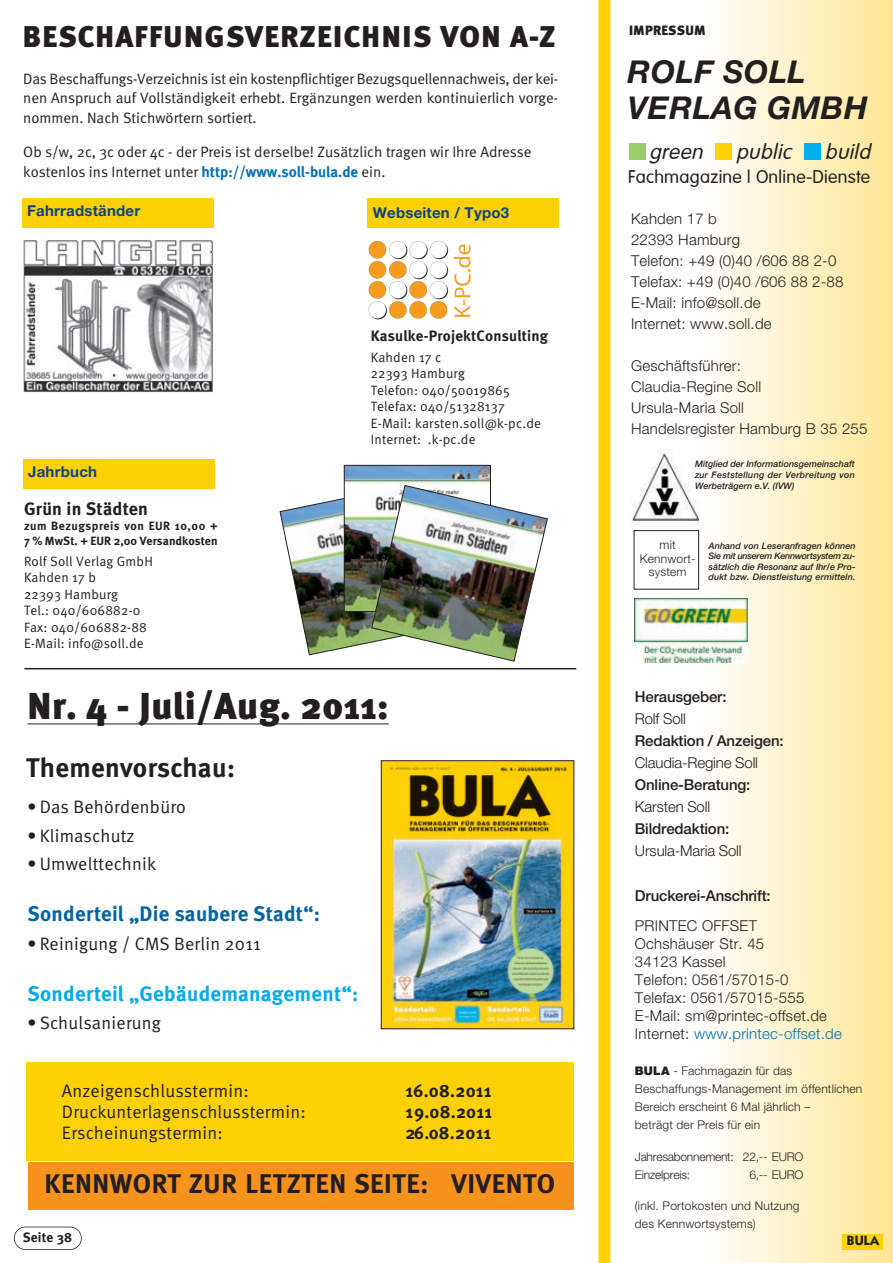
<style>
.page{position:relative;width:893px;height:1263px;background:#fff}
.page>*{position:absolute;margin:0;border:0;box-sizing:border-box;transform-origin:0 0}
.t1{font:900 37.5px "Meta";letter-spacing:.015em;color:#231f20}
.t2{font:italic 700 31.5px/36px "Helvetica Neue";letter-spacing:.015em;color:#231f20}
.t3{font:30px "Meta Black Caps";letter-spacing:.03em;color:#231f20}
.t4{font:700 27px "Meta";letter-spacing:.025em;color:#231f20}
.t5{font:700 21px "Meta";letter-spacing:.015em;color:#00abec}
.t6{font:700 21px "Meta";letter-spacing:.015em;color:#0164a2}
.t7{font:italic 300 21px "VAG Rounded";color:#231f20}
.t8{font:18px "Meta Normal";letter-spacing:.015em;color:#231f20}
.t9{font:700 18px "Meta";letter-spacing:.015em;color:#231f20}
.t10{font:300 18px "VAG Rounded";letter-spacing:.015em;color:#231f20}
.t11{font:300 15px/21px "Helvetica Neue";letter-spacing:.015em;color:#231f20}
.t12{font:15px/19.5px "Meta Normal";color:#231f20;text-align:justify}
.t13{font:500 15px "Helvetica Neue";letter-spacing:-.01em;color:#231f20}
.t14{font:300 15px "Helvetica Neue";letter-spacing:-.01em;color:#231f20}
.t15{font:700 15px "Helvetica Neue";letter-spacing:.015em;color:#0c4284}
.t16{font:700 15px "Meta";letter-spacing:.015em;color:#231f20}
.t17{font:13.5px/16.5px "Meta Normal";letter-spacing:.015em;color:#231f20}
.t18{font:900 13.5px "Meta";letter-spacing:.015em;color:#231f20}
.t19{font:700 13.5px "Meta";letter-spacing:.015em;color:#231f20}
.t20{font:700 13.5px "Itc Kabel LT";color:#231f20}
.t21{font:300 12px/18px "Helvetica Neue";letter-spacing:.015em;color:#231f20}
.t22{font:700 12px/15px "Meta";letter-spacing:.02em;color:#231f20}
.t23{font:300 12px/18px "Helvetica Neue";letter-spacing:-.02em;color:#231f20}
.t24{font:italic 500 9px/10.5px "Helvetica Neue";letter-spacing:.01em;color:#231f20;text-align:justify}
.s1{font-family:"Meta";font-weight:700;color:#006fba}
.s2{font-family:"Helvetica Neue";font-weight:300}
.s3{color:#006fba}
.s4{font-weight:900}
</style>
<div class="page">
<img style="left:704px;top:0;width:189px;height:1263px">
<div style="left:14px;top:1226px;width:68px;height:24px;border:2px solid #231f20;border-radius:12px"></div>
<img style="left:383px;top:762px;width:189px;height:265px">
<div style="left:381px;top:760px;width:193px;height:269px;border:1px solid #231f20"></div>
<div style="left:27px;top:1062px;width:547px;height:99px;background:#fed105"></div>
<img style="left:24px;top:239px;width:189px;height:153px">
<div style="left:23px;top:459px;width:192px;height:30px;background:#fed105"></div>
<div style="left:368px;top:199px;width:191px;height:29px;background:#fed105"></div>
<div style="left:22px;top:198px;width:191px;height:30px;background:#fed105"></div>
<hr style="left:28px;top:723px;width:361px;height:1px;background:#231f20">
<div style="left:634px;top:530px;width:65px;height:59px;border:1px solid #231f20"></div>
<img style="left:631px;top:450px;width:69px;height:75px">
<div style="left:715px;top:143px;width:16px;height:16px;background:#fed304"></div>
<div style="left:804px;top:143px;width:17px;height:16px;background:#00b1ef"></div>
<div style="left:630px;top:143px;width:16px;height:16px;background:#98cd69"></div>
<div style="left:598px;top:0;width:12px;height:1263px;background:#fed105"></div>
<hr style="left:24px;top:668px;width:552px;height:1px;background:#231f20">
<img style="left:634px;top:599px;width:113px;height:63px">
<img style="left:368px;top:240px;width:103px;height:80px">
<img style="left:346px;top:467px;width:143px;height:14px">
<img style="left:279px;top:481px;width:269px;height:181px">
<div style="left:28px;top:1162px;width:545px;height:47px;background:#f7931d"></div>
<div style="left:842px;top:1234px;width:40px;height:15px;background:#fed105"></div>
<h3 class="t3" style="left:22px;top:26px;width:535px">BESCHAFFUNGSVERZEICHNIS VON A-Z</h3>
<p class="t12" style="left:23px;top:70px;width:536px">Das Beschaffungs-Verzeichnis ist ein kostenpflichtiger Bezugsquellennachweis, der kei&shy;nen Anspruch auf Vollständigkeit erhebt. Ergänzungen werden kontinuierlich vorge&shy;nommen. Nach Stichwörtern sortiert.</p>
<p class="t12" style="left:23px;top:144px;width:510px">Ob s/w, 2c, 3c oder 4c - der Preis ist derselbe! Zusätzlich tragen wir Ihre Adresse kostenlos ins Internet unter <span class="s1">http://www.soll-bula.de</span> ein.</p>
<p class="t15" style="left:27px;top:205px;width:115px">Fahrradständer</p>
<p class="t15" style="left:373px;top:207px;width:138px">Webseiten / Typo3</p>
<p class="t15" style="left:28px;top:466px;width:70px">Jahrbuch</p>
<p class="t9" style="left:24px;top:498px;width:125px">Grün in Städten</p>
<p class="t22" style="left:24px;top:518px;width:195px">zum Bezugspreis von EUR 10,00 +<br>7 % MwSt. + EUR 2,00 Versandkosten</p>
<p class="t17" style="left:24px;top:554px;width:130px">Rolf Soll Verlag GmbH<br>Kahden 17 b<br>22393 Hamburg<br>Tel.: 040/606882-0<br>Fax: 040/606882-88<br>E-Mail: info@soll.de</p>
<p class="t16" style="left:371px;top:326px;width:179px">Kasulke-ProjektConsulting</p>
<p class="t17" style="left:371px;top:350px;width:172px">Kahden 17 c<br>22393 Hamburg<br>Telefon: 040/50019865<br>Telefax: 040/51328137<br>E-Mail: karsten.soll@k-pc.de<br>Internet: .k-pc.de</p>
<h1 class="t1" style="left:28px;top:692px;width:363px">Nr. 4 - Juli/Aug. 2011:</h1>
<h3 class="t4" style="left:26px;top:752px;width:210px">Themenvorschau:</h3>
<p class="t8" style="left:27px;top:801px;width:160px"><span class="s2">•</span> Das Behördenbüro</p>
<p class="t8" style="left:27px;top:829px;width:109px"><span class="s2">•</span> Klimaschutz</p>
<p class="t8" style="left:27px;top:858px;width:130px"><span class="s2">•</span> Umwelttechnik</p>
<h3 class="t6" style="left:27px;top:901px;width:294px">Sonderteil „Die saubere Stadt“:</h3>
<p class="t8" style="left:27px;top:937px;width:235px"><span class="s2">•</span> Reinigung / CMS Berlin 2011</p>
<h3 class="t5" style="left:27px;top:981px;width:332px">Sonderteil „Gebäudemanagement“:</h3>
<p class="t8" style="left:27px;top:1017px;width:135px"><span class="s2">•</span> Schulsanierung</p>
<p class="t8" style="left:62px;top:1084px;width:188px">Anzeigenschlusstermin:</p>
<p class="t9" style="left:405px;top:1080px;width:87px">16.08.2011</p>
<p class="t8" style="left:62px;top:1105px;width:246px">Druckunterlagenschlusstermin:</p>
<p class="t9" style="left:405px;top:1101px;width:88px">19.08.2011</p>
<p class="t8" style="left:62px;top:1126px;width:162px">Erscheinungstermin:</p>
<p class="t9" style="left:405px;top:1122px;width:87px">26.08.2011</p>
<h3 class="t4" style="left:45px;top:1167px;width:512px">KENNWORT ZUR LETZTEN SEITE: VIVENTO</h3>
<p class="t19" style="left:23px;top:1229px;width:51px">Seite 38</p>
<p class="t18" style="left:629px;top:25px;width:78px">IMPRESSUM</p>
<h2 class="t2" style="left:627px;top:56px;width:241px">ROLF SOLL<br>VERLAG GMBH</h2>
<h3 class="t7" style="left:649px;top:142px;width:59px">green</h3>
<h3 class="t7" style="left:736px;top:142px;width:61px">public</h3>
<h3 class="t7" style="left:825px;top:142px;width:51px">build</h3>
<p class="t10" style="left:628px;top:168px;width:244px">Fachmagazine | Online-Dienste</p>
<p class="t11" style="left:631px;top:209px;width:214px">Kahden 17 b<br>22393 Hamburg<br>Telefon: +49 (0)40 /606 88 2-0<br>Telefax: +49 (0)40 /606 88 2-88<br>E-Mail: info@soll.de<br>Internet: www.soll.de</p>
<p class="t11" style="left:631px;top:356px;width:238px">Geschäftsführer:<br>Claudia-Regine Soll<br>Ursula-Maria Soll<br>Handelsregister Hamburg B 35 255</p>
<p class="t24" style="left:695px;top:459px;width:161px">Mitglied der Informationsgemeinschaft zur Feststellung der Verbreitung von Werbeträgern e.V. (IVW)</p>
<p class="t21" style="left:640px;top:539px;width:57px;line-height:13.5px;text-align:center">mit<br>Kennwort&shy;system</p>
<p class="t24" style="left:709px;top:541px;width:148px">Anhand von Leseranfragen können Sie mit unserem Kennwortsystem zu&shy;sätzlich die Resonanz auf Ihr/e Pro&shy;dukt bzw. Dienstleistung ermitteln.</p>
<p class="t13" style="left:635px;top:691px;width:93px">Herausgeber:</p>
<p class="t14" style="left:635px;top:713px;width:53px">Rolf Soll</p>
<p class="t13" style="left:635px;top:735px;width:150px">Redaktion / Anzeigen:</p>
<p class="t14" style="left:635px;top:757px;width:125px">Claudia-Regine Soll</p>
<p class="t13" style="left:635px;top:779px;width:117px">Online-Beratung:</p>
<p class="t14" style="left:635px;top:801px;width:77px">Karsten Soll</p>
<p class="t13" style="left:635px;top:823px;width:96px">Bildredaktion:</p>
<p class="t14" style="left:635px;top:845px;width:108px">Ursula-Maria Soll</p>
<p class="t13" style="left:635px;top:890px;width:137px">Druckerei-Anschrift:</p>
<p class="t11" style="left:635px;top:918px;width:209px;line-height:18px">PRINTEC OFFSET<br>Ochshäuser Str. 45<br>34123 Kassel<br>Telefon: 0561/57015-0<br>Telefax: 0561/57015-555<br>E-Mail: sm@printec-offset.de<br>Internet: <span class="s3">www.printec-offset.de</span></p>
<p class="t21" style="left:635px;top:1063px;width:229px"><span class="s4">BULA</span> - Fachmagazin für das<br>Beschaffungs-Management im öffentlichen<br>Bereich erscheint 6 Mal jährlich –<br>beträgt der Preis für ein</p>
<p class="t23" style="left:635px;top:1149px;width:170px">Jahresabonnement: 22,-- EURO<br>Einzelpreis:</p>
<p class="t21" style="left:749px;top:1167px;width:56px">6,-- EURO</p>
<p class="t21" style="left:635px;top:1198px;width:166px">(inkl. Portokosten und Nutzung des Kennwortsystems)</p>
<p class="t20" style="left:847px;top:1232px;width:34px">BULA</p>
</div>
